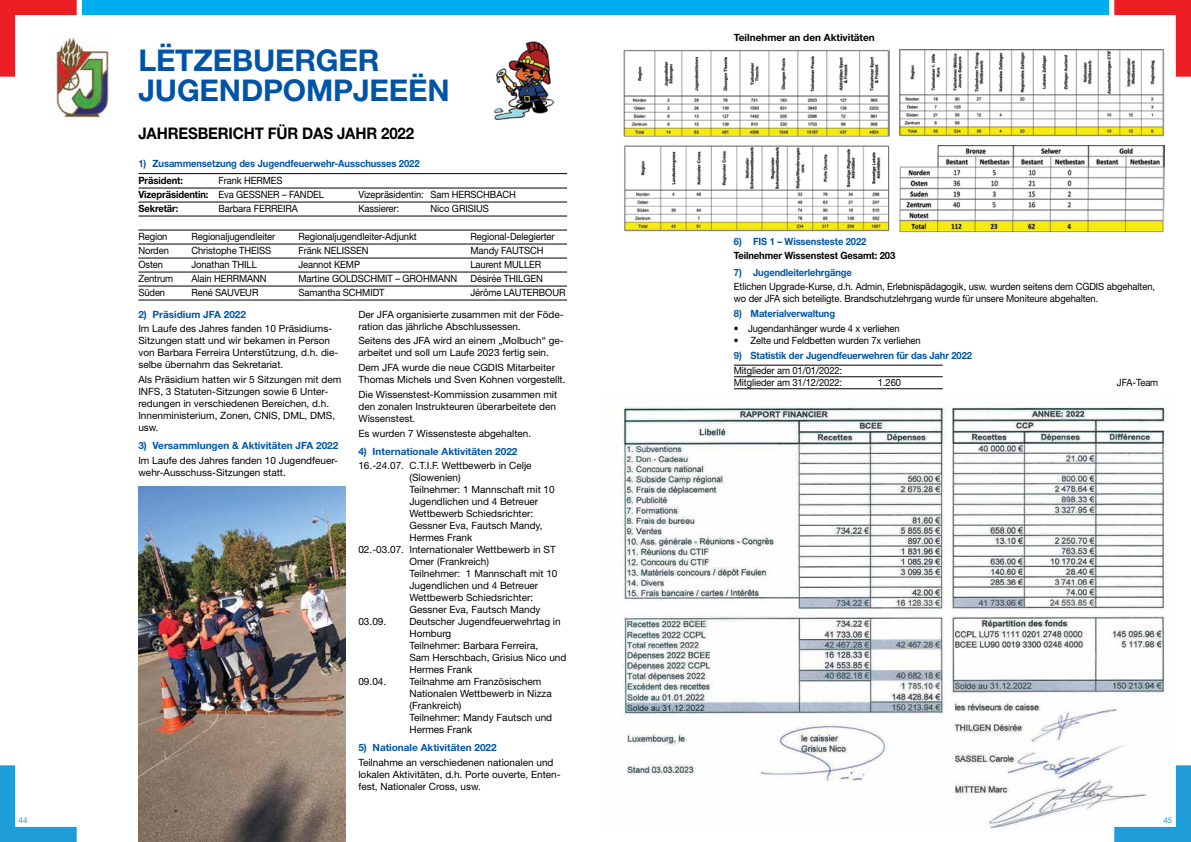
<style>
.page{position:relative;width:1191px;height:842px;background:#fff}
.page>*{position:absolute;margin:0;border:0;box-sizing:border-box;transform-origin:0 0}
.t1{font:700 30px/30px "Helvetica Neue LT Std";letter-spacing:-.005em;color:#0054a6}
.t2{font:700 16px "Helvetica Neue LT Std";letter-spacing:-.01em;color:#000;scale:.94 1}
.t3{font:10px/12px "Helvetica Neue LT Std";color:#000}
.t4{font:10px/12px "Helvetica Neue LT Std";color:#000;scale:.94 1}
.t5{font:700 10px "Helvetica Neue LT Std";letter-spacing:-.01em;color:#0054a6;scale:.94 1}
.t6{font:700 10px "Helvetica Neue LT Std";letter-spacing:-.01em;color:#0054a6}
.t7{font:700 10px "Helvetica Neue LT Std";letter-spacing:-.01em;color:#000;scale:.94 1}
.t8{font:700 10px "Helvetica Neue LT Std";letter-spacing:-.01em;color:#000}
.t9{font:8px "Helvetica Neue LT Std";color:#1e9dd8}
.s1{font-weight:700}
</style>
<div class="page">
<img style="left:56px;top:43px;width:53px;height:77px">
<img style="left:493px;top:41px;width:61px;height:79px">
<hr style="left:138px;top:173px;width:429px;height:1px;background:#000">
<hr style="left:138px;top:188px;width:429px;height:1px;background:#000">
<hr style="left:138px;top:202px;width:429px;height:1px;background:#000">
<hr style="left:138px;top:216px;width:429px;height:1px;background:#000">
<hr style="left:138px;top:230px;width:429px;height:1px;background:#000">
<hr style="left:138px;top:244px;width:429px;height:1px;background:#000">
<hr style="left:138px;top:258px;width:429px;height:1px;background:#000">
<hr style="left:138px;top:272px;width:429px;height:1px;background:#000">
<hr style="left:138px;top:286px;width:429px;height:1px;background:#000">
<hr style="left:138px;top:300px;width:429px;height:1px;background:#000">
<img style="left:624px;top:50px;width:265px;height:87px">
<img style="left:899px;top:49px;width:265px;height:87px">
<img style="left:624px;top:146px;width:266px;height:86px">
<img style="left:899px;top:146px;width:265px;height:87px">
<hr style="left:734px;top:365px;width:208px;height:1px;background:#000">
<hr style="left:734px;top:377px;width:208px;height:1px;background:#000">
<hr style="left:734px;top:389px;width:208px;height:1px;background:#000">
<img style="left:138px;top:486px;width:208px;height:356px">
<img style="left:616px;top:406px;width:551px;height:423px">
<div style="left:82px;top:0;width:1026px;height:15px;background:#00aeef"></div>
<svg style="left:0;top:765px;width:77px;height:77px"></svg>
<svg style="left:1114px;top:765px;width:77px;height:77px"></svg>
<svg style="left:0;top:0;width:77px;height:77px"></svg>
<svg style="left:1114px;top:0;width:77px;height:77px"></svg>
<h1 class="t1" style="left:138px;top:44px;width:313px">LËTZEBUERGER<br>JUGENDPOMPJEEËN</h1>
<h2 class="t2" style="left:138px;top:123px;width:295px">JAHRESBERICHT FÜR DAS JAHR 2022</h2>
<p class="t5" style="left:138px;top:157px;width:301px">1) Zusammensetzung des Jugendfeuerwehr-Ausschusses 2022</p>
<p class="t7" style="left:138px;top:174px;width:49px">Präsident:</p>
<p class="t4" style="left:138px;top:173px;width:199px;line-height:14px;text-indent:80px">Frank HERMES<br><span class="s1">Vizepräsidentin:</span> Eva GESSNER – FANDEL</p>
<p class="t4" style="left:358px;top:188px;width:169px">Vizepräsidentin: Sam HERSCHBACH</p>
<p class="t7" style="left:138px;top:202px;width:44px">Sekretär:</p>
<p class="t4" style="left:218px;top:202px;width:86px">Barbara FERREIRA</p>
<p class="t4" style="left:358px;top:202px;width:45px">Kassierer:</p>
<p class="t4" style="left:430px;top:202px;width:64px">Nico GRISIUS</p>
<p class="t4" style="left:138px;top:230px;width:32px">Region</p>
<p class="t4" style="left:191px;top:230px;width:91px">Regionaljugendleiter</p>
<p class="t4" style="left:298px;top:230px;width:127px">Regionaljugendleiter-Adjunkt</p>
<p class="t4" style="left:470px;top:230px;width:91px">Regional-Delegierter</p>
<p class="t4" style="left:138px;top:244px;width:34px">Norden</p>
<p class="t4" style="left:191px;top:244px;width:86px">Christophe THEISS</p>
<p class="t4" style="left:298px;top:244px;width:76px">Fränk NELISSEN</p>
<p class="t4" style="left:470px;top:244px;width:79px">Mandy FAUTSCH</p>
<p class="t4" style="left:138px;top:258px;width:28px">Osten</p>
<p class="t4" style="left:191px;top:258px;width:71px">Jonathan THILL</p>
<p class="t4" style="left:298px;top:258px;width:67px">Jeannot KEMP</p>
<p class="t4" style="left:470px;top:258px;width:77px">Laurent MULLER</p>
<p class="t4" style="left:138px;top:272px;width:39px">Zentrum</p>
<p class="t4" style="left:191px;top:272px;width:81px">Alain HERRMANN</p>
<p class="t4" style="left:298px;top:272px;width:170px">Martine GOLDSCHMIT – GROHMANN</p>
<p class="t4" style="left:470px;top:272px;width:78px">Désirée THILGEN</p>
<p class="t4" style="left:138px;top:286px;width:30px">Süden</p>
<p class="t4" style="left:191px;top:286px;width:73px">René SAUVEUR</p>
<p class="t4" style="left:298px;top:286px;width:93px">Samantha SCHMIDT</p>
<p class="t4" style="left:470px;top:286px;width:103px">Jérôme LAUTERBOUR</p>
<p class="t6" style="left:138px;top:308px;width:109px">2) Präsidium JFA 2022</p>
<p class="t3" style="left:138px;top:323px;width:202px">Im Laufe des Jahres fanden 10 Präsidiums-Sitzungen statt und wir bekamen in Person von Barbara Ferreira Unterstützung, d.h. die&shy;selbe übernahm das Sekretariat.</p>
<p class="t3" style="left:138px;top:374px;width:204px">Als Präsidium hatten wir 5 Sitzungen mit dem INFS, 3 Statuten-Sitzungen sowie 6 Unter&shy;redungen in verschiedenen Bereichen, d.h.<br>Innenministerium, Zonen, CNIS, DML, DMS, usw.</p>
<p class="t6" style="left:138px;top:439px;width:201px">3) Versammlungen &amp; Aktivitäten JFA 2022</p>
<p class="t3" style="left:138px;top:454px;width:201px">Im Laufe des Jahres fanden 10 Jugendfeuer&shy;wehr-Ausschuss-Sitzungen statt.</p>
<p class="t3" style="left:358px;top:308px;width:207px">Der JFA organisierte zusammen mit der Föde&shy;ration das jährliche Abschlussessen.</p>
<p class="t3" style="left:358px;top:335px;width:207px">Seitens des JFA wird an einem „Molbuch“ ge&shy;arbeitet und soll um Laufe 2023 fertig sein.</p>
<p class="t3" style="left:358px;top:362px;width:208px">Dem JFA wurde die neue CGDIS Mitarbeiter<br>Thomas Michels und Sven Kohnen vorgestellt.</p>
<p class="t3" style="left:358px;top:388px;width:200px">Die Wissenstest-Kommission zusammen mit den zonalen Instrukteuren überarbeitete den<br>Wissenstest.</p>
<p class="t3" style="left:358px;top:427px;width:174px">Es wurden 7 Wissensteste abgehalten.</p>
<p class="t6" style="left:358px;top:445px;width:160px">4) Internationale Aktivitäten 2022</p>
<p class="t3" style="left:358px;top:460px;width:175px">16.-24.07. C.T.I.F. Wettbewerb in Celje</p>
<p class="t3" style="left:409px;top:472px;width:53px">(Slowenien)</p>
<p class="t3" style="left:409px;top:484px;width:147px">Teilnehmer: 1 Mannschaft mit 10</p>
<p class="t3" style="left:409px;top:496px;width:130px">Jugendlichen und 4 Betreuer</p>
<p class="t3" style="left:409px;top:508px;width:125px">Wettbewerb Schiedsrichter:</p>
<p class="t3" style="left:409px;top:520px;width:135px">Gessner Eva, Fautsch Mandy,</p>
<p class="t3" style="left:409px;top:532px;width:64px">Hermes Frank</p>
<p class="t3" style="left:358px;top:544px;width:199px">02.-03.07. Internationaler Wettbewerb in ST</p>
<p class="t3" style="left:409px;top:556px;width:81px">Omer (Frankreich)</p>
<p class="t3" style="left:409px;top:568px;width:150px">Teilnehmer: 1 Mannschaft mit 10</p>
<p class="t3" style="left:409px;top:580px;width:130px">Jugendlichen und 4 Betreuer</p>
<p class="t3" style="left:409px;top:592px;width:125px">Wettbewerb Schiedsrichter:</p>
<p class="t3" style="left:409px;top:604px;width:133px">Gessner Eva, Fautsch Mandy</p>
<p class="t3" style="left:358px;top:616px;width:29px">03.09.</p>
<p class="t3" style="left:409px;top:616px;width:158px">Deutscher Jugendfeuerwehrtag in<br>Homburg<br>Teilnehmer: Barbara Ferreira,<br>Sam Herschbach, Grisius Nico und<br>Hermes Frank</p>
<p class="t3" style="left:358px;top:676px;width:29px">09.04.</p>
<p class="t3" style="left:409px;top:676px;width:144px">Teilnahme am Französischem<br>Nationalen Wettbewerb in Nizza (Frankreich)<br>Teilnehmer: Mandy Fautsch und<br>Hermes Frank</p>
<p class="t6" style="left:358px;top:741px;width:140px">5) Nationale Aktivitäten 2022</p>
<p class="t3" style="left:358px;top:756px;width:204px">Teilnahme an verschiedenen nationalen und lokalen Aktivitäten, d.h. Porte ouverte, Enten&shy;fest, Nationaler Cross, usw.</p>
<p class="t8" style="left:734px;top:31px;width:142px">Teilnehmer an den Aktivitäten</p>
<p class="t5" style="left:734px;top:235px;width:143px">6) FIS 1 – Wissensteste 2022</p>
<p class="t7" style="left:734px;top:250px;width:173px">Teilnehmer Wissenstest Gesamt: 203</p>
<p class="t5" style="left:734px;top:266px;width:127px">7) Jugendleiterlehrgänge</p>
<p class="t4" style="left:734px;top:281px;width:450px">Etlichen Upgrade-Kurse, d.h. Admin, Erlebnispädagogik, usw. wurden seitens dem CGDIS abgehalten, wo der JFA sich beteiligte. Brandschutzlehrgang wurde für unsere Moniteure abgehalten.</p>
<p class="t5" style="left:734px;top:307px;width:109px">8) Materialverwaltung</p>
<p class="t4" style="left:734px;top:322px;width:178px">• Jugendanhänger wurde 4 x verliehen</p>
<p class="t4" style="left:734px;top:334px;width:200px">• Zelte und Feldbetten wurden 7x verliehen</p>
<p class="t5" style="left:734px;top:349px;width:255px">9) Statistik der Jugendfeuerwehren für das Jahr 2022</p>
<p class="t4" style="left:734px;top:364px;width:117px">Mitglieder am 01/01/2022:<br>Mitglieder am 31/12/2022:</p>
<p class="t4" style="left:878px;top:376px;width:26px">1.260</p>
<p class="t4" style="left:1117px;top:376px;width:45px">JFA-Team</p>
<p class="t9" style="left:19px;top:816px;width:10px">44</p>
<p class="t9" style="left:1163px;top:816px;width:10px">45</p>
</div>
